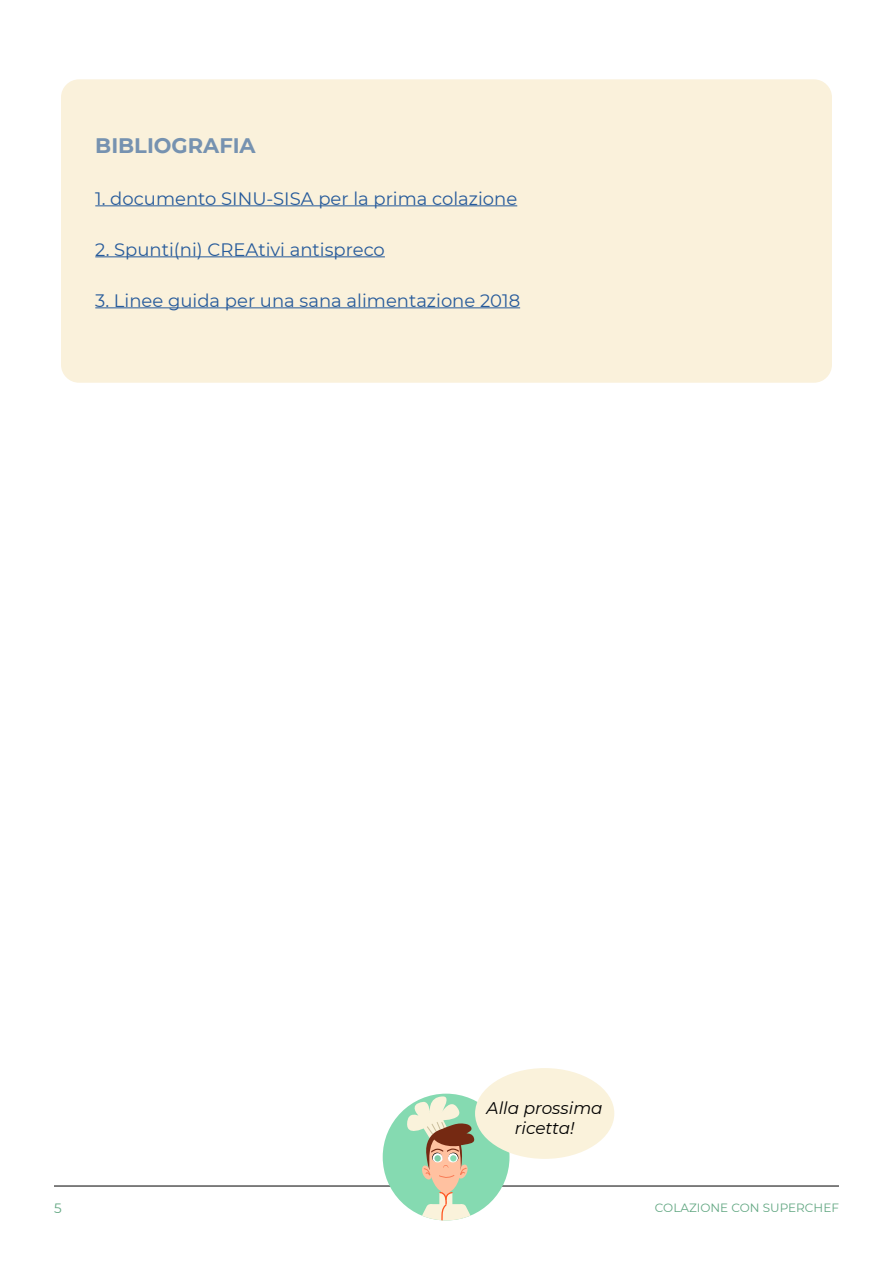
<style>
.page{position:relative;width:893px;height:1263px;background:#fff}
.page>*{position:absolute;margin:0;border:0;box-sizing:border-box;transform-origin:0 0}
.t1{font:700 21px "Montserrat";color:#7692b0}
.t2{font:18px "Montserrat";color:#275b9b}
.t3{font:italic 16.95px/20.2px "Montserrat";color:#000;text-align:center}
.t4{font:13.5px "Montserrat";color:#62a782}
.t5{font:12px "Montserrat";color:#62a782}
</style>
<div class="page">
<hr style="left:54px;top:1185px;width:785px;height:1px;background:#000">
<div style="left:61px;top:79px;width:771px;height:304px;background:#faf1db;border-radius:18px"></div>
<hr style="left:95px;top:205px;width:422px;height:1px;background:#275b9b">
<hr style="left:95px;top:256px;width:290px;height:1px;background:#275b9b">
<hr style="left:95px;top:307px;width:425px;height:1px;background:#275b9b">
<div style="left:383px;top:1094px;width:126px;height:126px;background:#85dab1;border-radius:63px"></div>
<svg style="left:407px;top:1095px;width:72px;height:125px"></svg>
<div style="left:475px;top:1068px;width:139px;height:91px;background:#faf2db;border-radius:50%"></div>
<p class="t1" style="left:95px;top:131px;width:162px">BIBLIOGRAFIA</p>
<p class="t2" style="left:95px;top:186px;width:423px">1. documento SINU-SISA per la prima colazione</p>
<p class="t2" style="left:95px;top:237px;width:291px">2. Spunti(ni) CREAtivi antispreco</p>
<p class="t2" style="left:95px;top:288px;width:426px">3. Linee guida per una sana alimentazione 2018</p>
<p class="t3" style="left:487px;top:1097px;width:118px">Alla prossima ricetta!</p>
<p class="t4" style="left:54px;top:1199px;width:9px">5</p>
<p class="t5" style="left:655px;top:1199px;width:186px">COLAZIONE CON SUPERCHEF</p>
</div>
